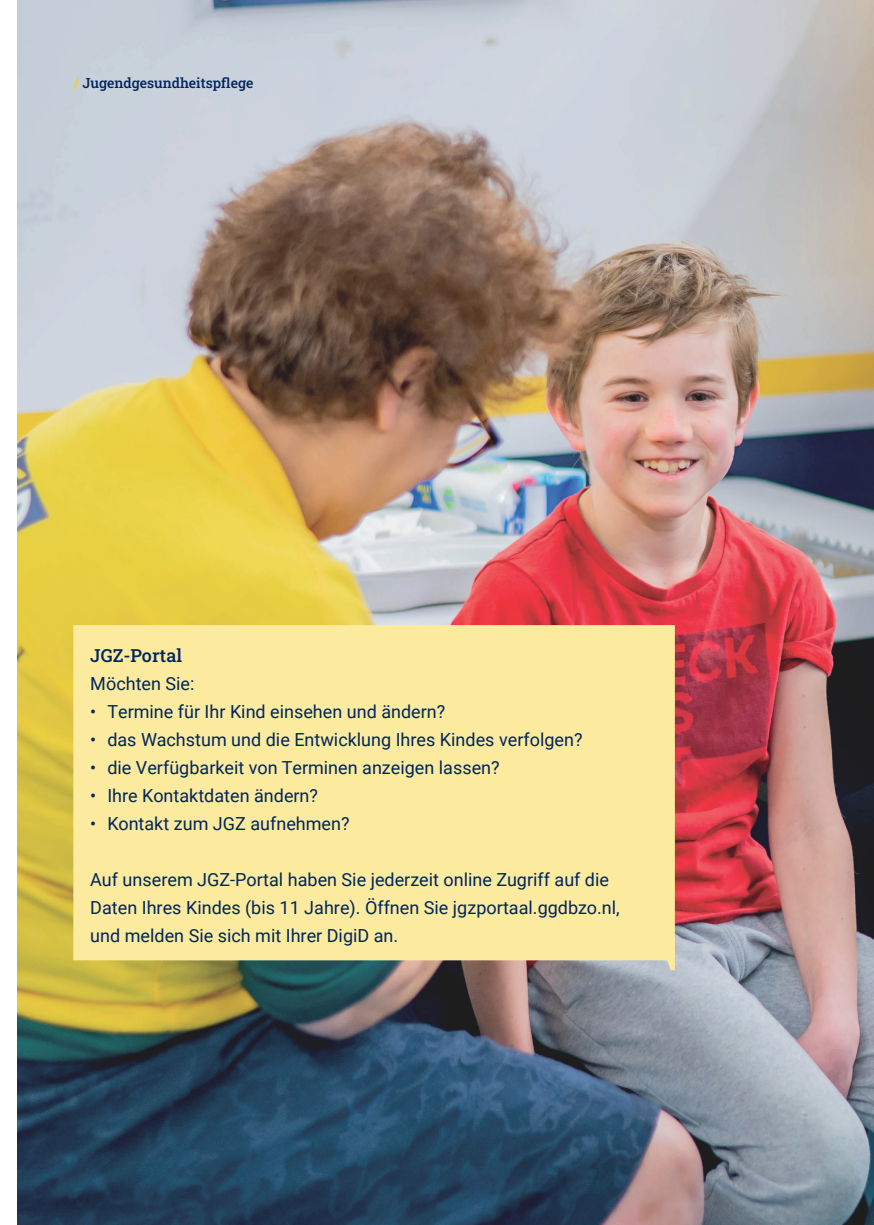
<style>
.page{position:relative;width:874px;height:1225px;background:#fff}
.page>*{position:absolute;margin:0;border:0;box-sizing:border-box;transform-origin:0 0}
.t1{font:18px/28px "Roboto";color:#00255d}
.t2{font:500 18px "Roboto Slab";color:#00255d}
.t3{font:500 14px "Roboto Slab";color:#00255d}
.s1{font-weight:700;color:#fece08}
</style>
<div class="page">
<img style="left:17px;top:0;width:856px;height:1225px">
<div style="left:73px;top:625px;width:601px;height:345px;background:#fcea9e"></div>
<p class="t3" style="left:74px;top:74px;width:181px"><span class="s1">/</span> Jugendgesundheitspflege</p>
<p class="t2" style="left:90px;top:643px;width:93px">JGZ-Portal</p>
<p class="t1" style="left:90px;top:669px;width:106px">Möchten Sie:</p>
<p class="t1" style="left:90px;top:697px;width:356px">• Termine für Ihr Kind einsehen und ändern?</p>
<p class="t1" style="left:90px;top:725px;width:493px">• das Wachstum und die Entwicklung Ihres Kindes verfolgen?</p>
<p class="t1" style="left:90px;top:753px;width:410px">• die Verfügbarkeit von Terminen anzeigen lassen?</p>
<p class="t1" style="left:90px;top:781px;width:229px">• Ihre Kontaktdaten ändern?</p>
<p class="t1" style="left:90px;top:809px;width:261px">• Kontakt zum JGZ aufnehmen?</p>
<p class="t1" style="left:90px;top:865px;width:530px">Auf unserem JGZ-Portal haben Sie jederzeit online Zugriff auf die<br>Daten Ihres Kindes (bis 11 Jahre). Öffnen Sie jgzportaal.ggdbzo.nl, und melden Sie sich mit Ihrer DigiD an.</p>
</div>
